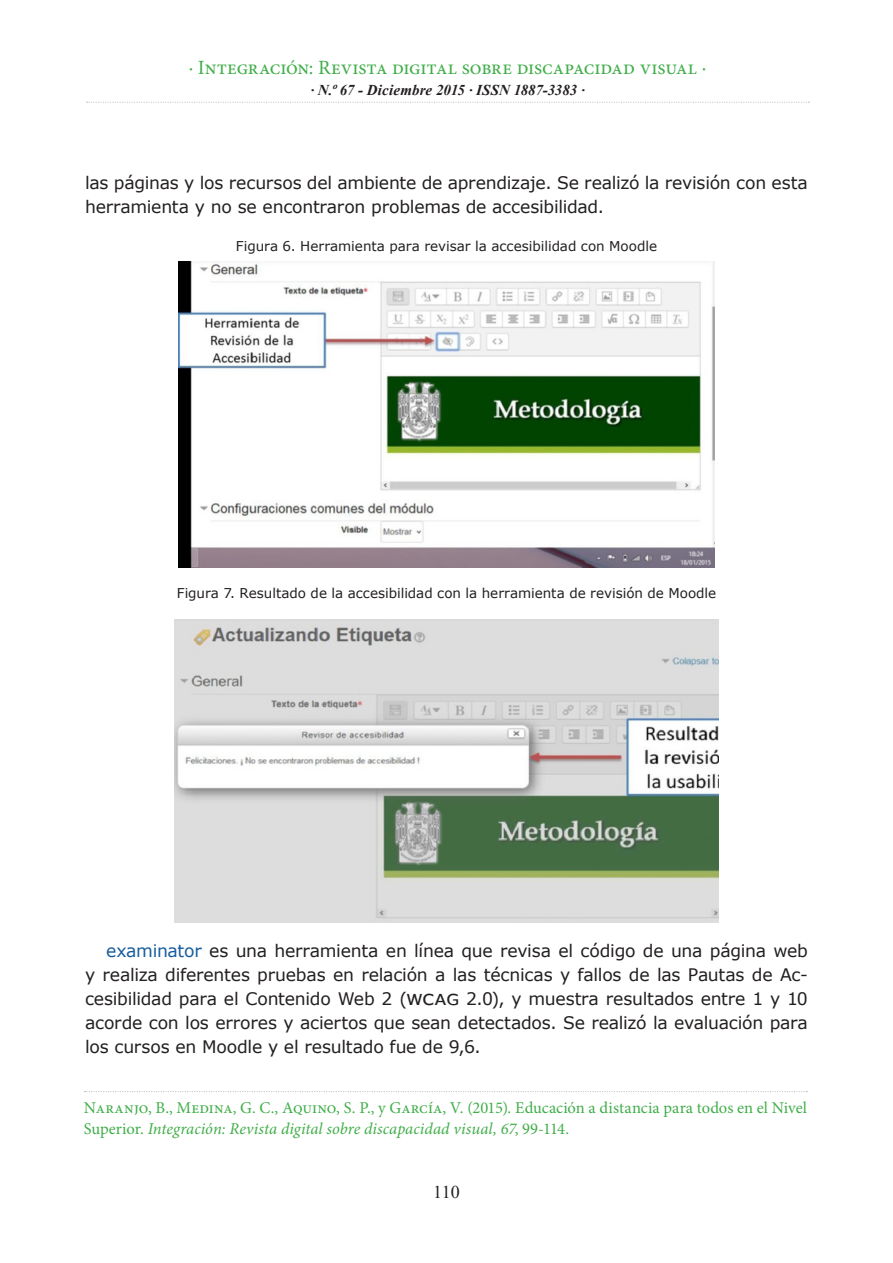
<style>
.page{position:relative;width:893px;height:1263px;background:#fff}
.page>*{position:absolute;margin:0;border:0;box-sizing:border-box;transform-origin:0 0}
.t1{font:20.25px "Minion Pro";letter-spacing:-.01em;color:#40ae49}
.t2{font:18px "Times New Roman";color:#231f20}
.t3{font:17.25px/24px "Verdana";letter-spacing:-.015em;color:#231f20}
.t4{font:16.5px/21px "Minion Pro";color:#40ae49}
.t5{font:italic 700 15px "Times New Roman";letter-spacing:.005em;color:#231f20}
.t6{font:13.5px "Verdana";letter-spacing:-.005em;color:#231f20}
.s1{color:#175d9e}
.s2{font-size:20.25px}
.s3{font-style:italic}
</style>
<div class="page">
<svg style="left:87px;top:102px;width:722px;height:1px"></svg>
<img style="left:178px;top:261px;width:537px;height:306px">
<img style="left:174px;top:619px;width:545px;height:303px">
<svg style="left:85px;top:1091px;width:722px;height:1px"></svg>
<p class="t1" style="left:189px;top:54px;width:519px">· Integración: Revista digital sobre discapacidad visual ·</p>
<p class="t5" style="left:310px;top:80px;width:276px">· N.º 67 - Diciembre 2015 · ISSN 1887-3383 ·</p>
<p class="t3" style="left:85px;top:171px;width:724px">las páginas y los recursos del ambiente de aprendizaje. Se realizó la revisión con esta herramienta y no se encontraron problemas de accesibilidad.</p>
<p class="t6" style="left:236px;top:237px;width:423px">Figura 6. Herramienta para revisar la accesibilidad con Moodle</p>
<p class="t6" style="left:177px;top:584px;width:541px">Figura 7. Resultado de la accesibilidad con la herramienta de revisión de Moodle</p>
<p class="t3" style="left:85px;top:939px;width:724px;text-align:justify;text-indent:21px"><span class="s1">examinator</span> es una herramienta en línea que revisa el código de una página web y realiza diferentes pruebas en relación a las técnicas y fallos de las Pautas de Ac&shy;cesibilidad para el Contenido Web 2 (<span class="s2">wcag</span> 2.0), y muestra resultados entre 1 y 10 acorde con los errores y aciertos que sean detectados. Se realizó la evaluación para los cursos en Moodle y el resultado fue de 9,6.</p>
<p class="t4" style="left:84px;top:1098px;width:724px">Naranjo, B., Medina, G. C., Aquino, S. P., y García, V. (2015). Educación a distancia para todos en el Nivel<br>Superior. <span class="s3">Integración: Revista digital sobre discapacidad visual, 67</span>, 99-114.</p>
<p class="t2" style="left:433px;top:1179px;width:28px">110</p>
</div>
